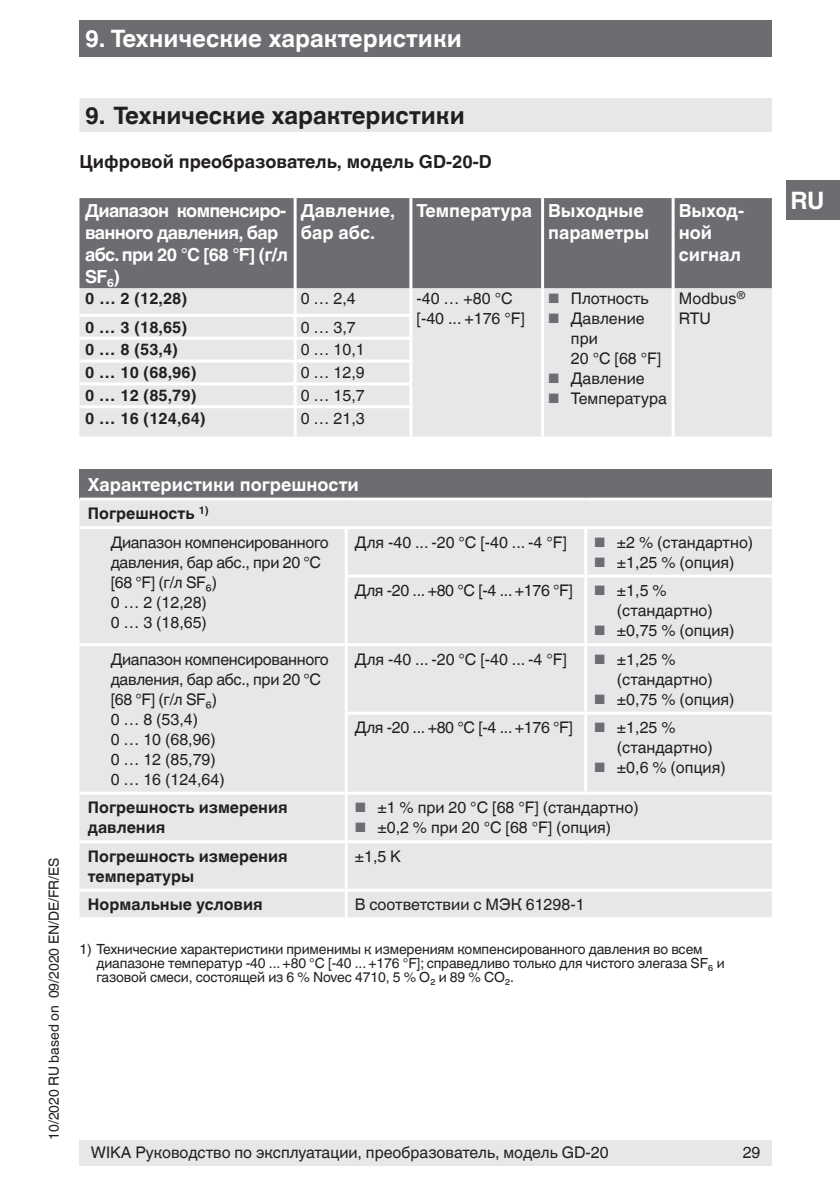
<style>
.page{position:relative;width:840px;height:1191px;background:#fff}
.page>*{position:absolute;margin:0;border:0;box-sizing:border-box;transform-origin:0 0}
.t1{font:700 24px "Helvetica World";color:#fff}
.t2{font:700 24px "Helvetica World";color:#231f20}
.t3{font:700 18px/22px "Helvetica World";color:#fff}
.t4{font:700 18px/22px "Helvetica World";letter-spacing:-.04em;color:#fff}
.t5{font:700 18px "Helvetica World";color:#231f20}
.t6{font:16px/20px "Helvetica World";color:#231f20}
.t7{font:16px/20px "Helvetica World";letter-spacing:-.02em;color:#231f20}
.t8{font:700 16px/20px "Helvetica World";color:#231f20}
.t9{font:14px/14px "Helvetica World";letter-spacing:-.01em;color:#231f20}
.s1{font-size:13.6px;color:#6c6d70}
.s2{font-weight:700}
</style>
<div class="page">
<div style="left:79px;top:1140px;width:692px;height:25px;background:#e6e7e9"></div>
<div style="left:785px;top:180px;width:54px;height:40px;background:#6c6d70"></div>
<div style="left:79px;top:20px;width:692px;height:37px;background:#6c6d70"></div>
<div style="left:79px;top:98px;width:692px;height:34px;background:#e6e7e9"></div>
<div style="left:79px;top:198px;width:692px;height:90px;background:#6c6d70"></div>
<div style="left:79px;top:288px;width:692px;height:149px;background:#e6e7e9"></div>
<hr style="left:293px;top:198px;width:3px;height:90px;background:#fff">
<hr style="left:409px;top:198px;width:3px;height:90px;background:#fff">
<hr style="left:540px;top:198px;width:3px;height:90px;background:#fff">
<hr style="left:671px;top:198px;width:3px;height:90px;background:#fff">
<hr style="left:293px;top:288px;width:3px;height:26px;background:#fff">
<hr style="left:409px;top:288px;width:3px;height:26px;background:#fff">
<hr style="left:540px;top:288px;width:3px;height:27px;background:#fff">
<hr style="left:671px;top:288px;width:3px;height:27px;background:#fff">
<hr style="left:79px;top:314px;width:216px;height:3px;background:#fff">
<hr style="left:295px;top:314px;width:117px;height:3px;background:#fff">
<hr style="left:293px;top:317px;width:3px;height:20px;background:#fff">
<hr style="left:409px;top:317px;width:3px;height:20px;background:#fff">
<hr style="left:540px;top:315px;width:3px;height:23px;background:#fff">
<hr style="left:671px;top:315px;width:3px;height:23px;background:#fff">
<hr style="left:79px;top:337px;width:216px;height:3px;background:#fff">
<hr style="left:295px;top:337px;width:117px;height:3px;background:#fff">
<hr style="left:293px;top:340px;width:3px;height:19px;background:#fff">
<hr style="left:409px;top:340px;width:3px;height:19px;background:#fff">
<hr style="left:540px;top:338px;width:3px;height:23px;background:#fff">
<hr style="left:671px;top:338px;width:3px;height:23px;background:#fff">
<hr style="left:79px;top:359px;width:216px;height:3px;background:#fff">
<hr style="left:295px;top:359px;width:117px;height:3px;background:#fff">
<hr style="left:293px;top:362px;width:3px;height:20px;background:#fff">
<hr style="left:409px;top:362px;width:3px;height:20px;background:#fff">
<hr style="left:540px;top:361px;width:3px;height:23px;background:#fff">
<hr style="left:671px;top:361px;width:3px;height:23px;background:#fff">
<hr style="left:79px;top:382px;width:216px;height:3px;background:#fff">
<hr style="left:295px;top:382px;width:117px;height:3px;background:#fff">
<hr style="left:293px;top:385px;width:3px;height:20px;background:#fff">
<hr style="left:409px;top:385px;width:3px;height:20px;background:#fff">
<hr style="left:540px;top:384px;width:3px;height:23px;background:#fff">
<hr style="left:671px;top:384px;width:3px;height:23px;background:#fff">
<hr style="left:79px;top:405px;width:216px;height:3px;background:#fff">
<hr style="left:295px;top:405px;width:117px;height:3px;background:#fff">
<hr style="left:293px;top:408px;width:3px;height:29px;background:#fff">
<hr style="left:409px;top:408px;width:3px;height:29px;background:#fff">
<hr style="left:540px;top:407px;width:3px;height:30px;background:#fff">
<hr style="left:671px;top:407px;width:3px;height:30px;background:#fff">
<div style="left:79px;top:469px;width:692px;height:30px;background:#6c6d70"></div>
<div style="left:79px;top:500px;width:692px;height:417px;background:#e6e7e9"></div>
<hr style="left:584px;top:646px;width:3px;height:65px;background:#fff">
<hr style="left:584px;top:714px;width:3px;height:77px;background:#fff">
<hr style="left:79px;top:888px;width:267px;height:3px;background:#fff">
<hr style="left:346px;top:888px;width:239px;height:3px;background:#fff">
<hr style="left:585px;top:888px;width:186px;height:3px;background:#fff">
<hr style="left:79px;top:497px;width:267px;height:3px;background:#fff">
<hr style="left:346px;top:497px;width:239px;height:3px;background:#fff">
<hr style="left:585px;top:497px;width:186px;height:3px;background:#fff">
<hr style="left:79px;top:526px;width:267px;height:3px;background:#fff">
<hr style="left:346px;top:526px;width:239px;height:3px;background:#fff">
<hr style="left:344px;top:529px;width:3px;height:45px;background:#fff">
<hr style="left:585px;top:526px;width:186px;height:3px;background:#fff">
<hr style="left:584px;top:529px;width:3px;height:45px;background:#fff">
<hr style="left:344px;top:574px;width:241px;height:3px;background:#fff">
<hr style="left:344px;top:577px;width:3px;height:66px;background:#fff">
<hr style="left:585px;top:574px;width:186px;height:3px;background:#fff">
<hr style="left:584px;top:577px;width:3px;height:66px;background:#fff">
<hr style="left:79px;top:643px;width:267px;height:3px;background:#fff">
<hr style="left:346px;top:643px;width:239px;height:3px;background:#fff">
<hr style="left:344px;top:646px;width:3px;height:65px;background:#fff">
<hr style="left:585px;top:643px;width:186px;height:3px;background:#fff">
<hr style="left:344px;top:711px;width:241px;height:3px;background:#fff">
<hr style="left:344px;top:714px;width:3px;height:77px;background:#fff">
<hr style="left:585px;top:711px;width:186px;height:3px;background:#fff">
<hr style="left:79px;top:791px;width:267px;height:3px;background:#fff">
<hr style="left:346px;top:791px;width:239px;height:3px;background:#fff">
<hr style="left:344px;top:794px;width:3px;height:46px;background:#fff">
<hr style="left:585px;top:791px;width:186px;height:3px;background:#fff">
<hr style="left:79px;top:840px;width:267px;height:3px;background:#fff">
<hr style="left:346px;top:840px;width:239px;height:3px;background:#fff">
<hr style="left:344px;top:843px;width:3px;height:45px;background:#fff">
<hr style="left:585px;top:840px;width:186px;height:3px;background:#fff">
<hr style="left:344px;top:891px;width:3px;height:26px;background:#fff">
<h1 class="t1" style="left:85px;top:25px;width:378px">9. Технические характеристики</h1>
<p class="t9" style="left:47px;top:1140px;width:284px;rotate:-90deg">10/2020 RU based on 09/2020 EN/DE/FR/ES</p>
<h1 class="t2" style="left:85px;top:101px;width:381px">9. Технические характеристики</h1>
<p class="t5" style="left:79px;top:151px;width:414px">Цифровой преобразователь, модель GD-20-D</p>
<p class="t4" style="left:85px;top:199px;width:204px">Диапазон компенсиро&shy;ванного давления, бар абс. при 20 °C [68 °F] (г/л<br>SF₆)</p>
<p class="t3" style="left:300px;top:199px;width:96px">Давление, бар абс.</p>
<p class="t3" style="left:548px;top:199px;width:102px;text-indent:-132px">Температура Выходные параметры</p>
<p class="t3" style="left:678px;top:199px;width:67px">Выход&shy;ной сигнал</p>
<p class="t8" style="left:85px;top:288px;width:104px">0 … 2 (12,28)</p>
<p class="t6" style="left:300px;top:288px;width:56px">0 … 2,4</p>
<p class="t6" style="left:416px;top:288px;width:110px">-40 … +80 °C [-40 ... +176 °F]</p>
<p class="t6" style="left:548px;top:288px;width:102px"><span class="s1">■</span> Плотность</p>
<p class="t6" style="left:678px;top:288px;width:68px">Modbus<sup>®<br></sup>RTU</p>
<p class="t6" style="left:570px;top:308px;width:92px;text-indent:-23px"><span class="s1">■</span> Давление при<br>20 °C [68 °F]</p>
<p class="t6" style="left:548px;top:368px;width:98px"><span class="s1">■</span> Давление</p>
<p class="t6" style="left:548px;top:388px;width:120px"><span class="s1">■</span> Температура</p>
<p class="t8" style="left:85px;top:317px;width:104px">0 … 3 (18,65)</p>
<p class="t6" style="left:300px;top:317px;width:56px">0 … 3,7</p>
<p class="t8" style="left:85px;top:340px;width:94px">0 … 8 (53,4)</p>
<p class="t6" style="left:300px;top:340px;width:65px">0 … 10,1</p>
<p class="t8" style="left:85px;top:363px;width:113px">0 … 10 (68,96)</p>
<p class="t6" style="left:300px;top:363px;width:65px">0 … 12,9</p>
<p class="t8" style="left:85px;top:385px;width:113px">0 … 12 (85,79)</p>
<p class="t6" style="left:300px;top:385px;width:65px">0 … 15,7</p>
<p class="t8" style="left:85px;top:408px;width:122px">0 … 16 (124,64)</p>
<p class="t6" style="left:300px;top:408px;width:65px">0 … 21,3</p>
<p class="t3" style="left:88px;top:473px;width:272px">Характеристики погрешности</p>
<p class="t7" style="left:111px;top:499px;width:219px;line-height:28.4px;text-indent:-23px"><span class="s2">Погрешность</span> <sup>1)<br></sup>Диапазон компенсированного</p>
<p class="t7" style="left:111px;top:552px;width:212px">давления, бар абс., при 20 °C [68 °F] (г/л SF₆)<br>0 … 2 (12,28)<br>0 … 3 (18,65)</p>
<p class="t6" style="left:354px;top:532px;width:213px">Для -40 ... -20 °C [-40 ... -4 °F]</p>
<p class="t6" style="left:594px;top:532px;width:160px"><span class="s1">■</span> ±2 % (стандартно)</p>
<p class="t6" style="left:594px;top:552px;width:142px"><span class="s1">■</span> ±1,25 % (опция)</p>
<p class="t7" style="left:354px;top:580px;width:220px">Для -20 ... +80 °C [-4 ... +176 °F]</p>
<p class="t6" style="left:616px;top:580px;width:97px;text-indent:-23px"><span class="s1">■</span> ±1,5 % (стандартно)</p>
<p class="t6" style="left:594px;top:620px;width:142px"><span class="s1">■</span> ±0,75 % (опция)</p>
<p class="t7" style="left:111px;top:649px;width:219px">Диапазон компенсированного давления, бар абс., при 20 °C [68 °F] (г/л SF₆)<br>0 … 8 (53,4)<br>0 … 10 (68,96)<br>0 … 12 (85,79)<br>0 … 16 (124,64)</p>
<p class="t6" style="left:354px;top:649px;width:213px">Для -40 ... -20 °C [-40 ... -4 °F]</p>
<p class="t6" style="left:616px;top:649px;width:97px;text-indent:-23px"><span class="s1">■</span> ±1,25 % (стандартно)</p>
<p class="t6" style="left:594px;top:689px;width:142px"><span class="s1">■</span> ±0,75 % (опция)</p>
<p class="t7" style="left:354px;top:717px;width:220px">Для -20 ... +80 °C [-4 ... +176 °F]</p>
<p class="t6" style="left:616px;top:717px;width:97px;text-indent:-23px"><span class="s1">■</span> ±1,25 % (стандартно)</p>
<p class="t6" style="left:594px;top:757px;width:133px"><span class="s1">■</span> ±0,6 % (опция)</p>
<p class="t8" style="left:88px;top:797px;width:201px">Погрешность измерения давления</p>
<p class="t6" style="left:354px;top:797px;width:285px"><span class="s1">■</span> ±1 % при 20 °C [68 °F] (стандартно)</p>
<p class="t6" style="left:354px;top:817px;width:258px"><span class="s1">■</span> ±0,2 % при 20 °C [68 °F] (опция)</p>
<p class="t8" style="left:88px;top:846px;width:201px">Погрешность измерения температуры</p>
<p class="t6" style="left:354px;top:846px;width:48px">±1,5 K</p>
<p class="t8" style="left:88px;top:894px;width:176px">Нормальные условия</p>
<p class="t6" style="left:354px;top:894px;width:231px">В соответствии с МЭК 61298-1</p>
<p class="t9" style="left:96px;top:942px;width:629px;text-indent:-17px">1) Технические характеристики применимы к измерениям компенсированного давления во всем диапазоне температур -40 ... +80 °C [-40 ... +176 °F]; справедливо только для чистого элегаза SF₆ и газовой смеси, состоящей из 6 % Novec 4710, 5 % O₂ и 89 % CO₂.</p>
<p class="t6" style="left:91px;top:1143px;width:519px">WIKA Руководство по эксплуатации, преобразователь, модель GD-20</p>
<p class="t6" style="left:742px;top:1143px;width:19px">29</p>
<h1 class="t1" style="left:789px;top:186px;width:36px">RU</h1>
</div>
